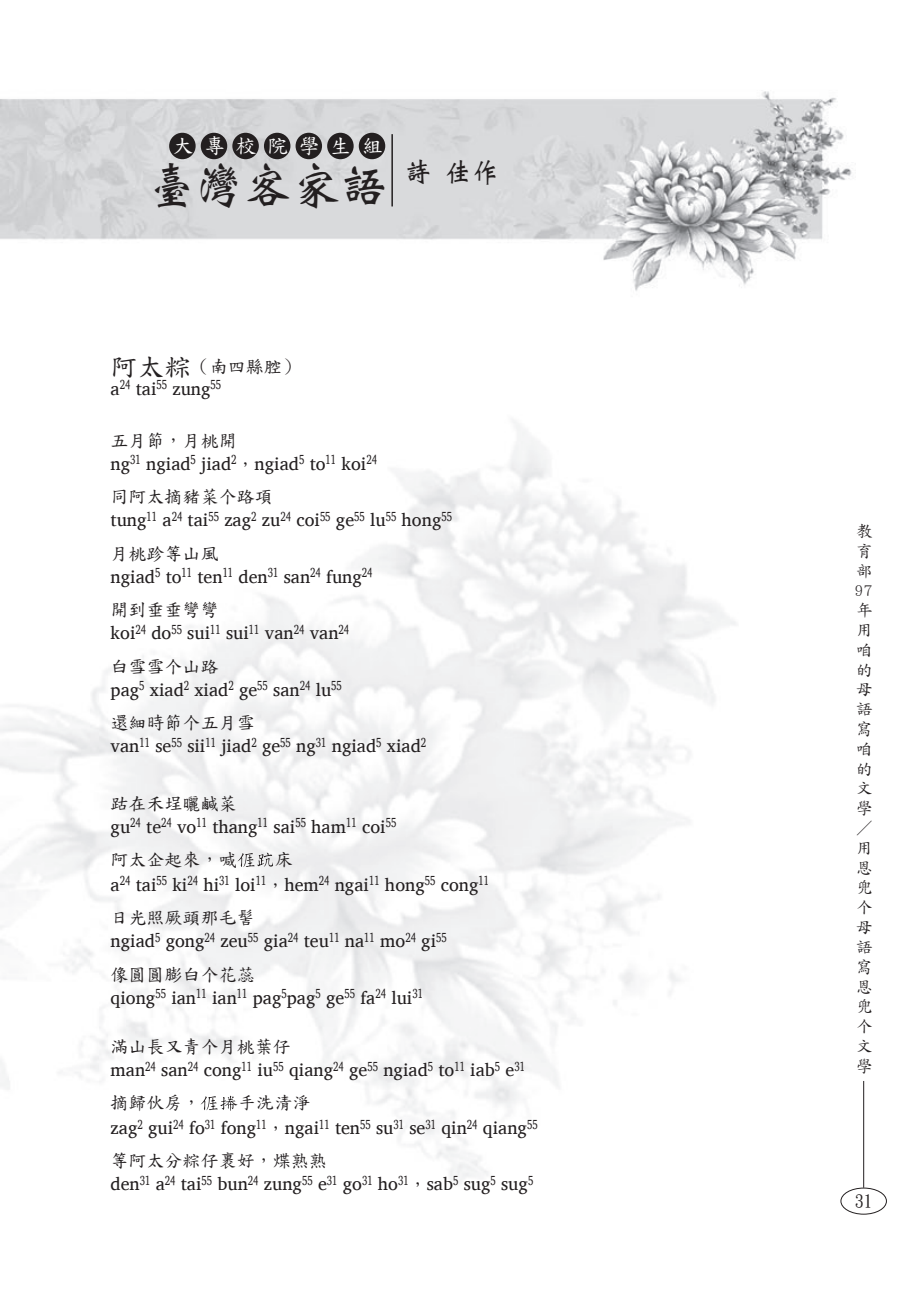
<style>
.page{position:relative;width:919px;height:1289px;background:#fff}
.page>*{position:absolute;margin:0;border:0;box-sizing:border-box;transform-origin:0 0}
.t1{font:700 48px "Wei Bei";color:#231f20}
.t2{font:700 27px "Wei Bei";color:#231f20}
.t3{font:21px "DF Kai Shu SB Estd BF";color:#fff}
.內文{font:18px "Charis SIL";color:#231f20}
.內文-2{font:18px "DF Kai Shu SB Estd BF";color:#231f20}
.主標{font:18px "DF Kai Shu SB Estd BF";color:#231f20}
.t4{font:16.5px/19.8px "DF Kai Shu Std W5";color:#231f20;text-align:justify}
.t5{font:15px "DF Kai Shu Std W5";color:#231f20;scale:.9 1}
.s1{font-size:27px}
.s2{font-family:"DF Kai Shu SB Estd BF"}
</style>
<div class="page">
<img style="left:0;top:91px;width:887px;height:1124px">
<hr style="left:863px;top:1080px;width:1px;height:107px;background:#231f20">
<div style="left:840px;top:1187px;width:46px;height:27px;border:1px solid #231f20;border-radius:50%"></div>
<div style="left:169px;top:133px;width:27px;height:26px;background:#231f20;border-radius:50%"></div>
<div style="left:201px;top:133px;width:26px;height:26px;background:#231f20;border-radius:50%"></div>
<div style="left:232px;top:133px;width:27px;height:26px;background:#231f20;border-radius:50%"></div>
<div style="left:264px;top:133px;width:26px;height:26px;background:#231f20;border-radius:50%"></div>
<div style="left:295px;top:133px;width:27px;height:26px;background:#231f20;border-radius:50%"></div>
<div style="left:327px;top:133px;width:26px;height:26px;background:#231f20;border-radius:50%"></div>
<div style="left:359px;top:133px;width:26px;height:26px;background:#231f20;border-radius:50%"></div>
<hr style="left:391px;top:134px;width:2px;height:72px;background:#231f20">
<svg style="left:237px;top:852px;width:36px;height:15px"></svg>
<svg style="left:201px;top:1095px;width:36px;height:16px"></svg>
<p class="t3" style="left:173px;top:135px;width:211px">大 專 校 院 學 生 組</p>
<p class="t1" style="left:148px;top:162px;width:241px">臺灣客家語</p>
<p class="t2" style="left:404px;top:158px;width:96px">詩 佳作</p>
<p class="主標" style="left:111px;top:357px;width:191px"><span class="s1">阿太粽</span>（南四縣腔）</p>
<p class="內文" style="left:111px;top:378px;width:112px">a<sup>24</sup> tai<sup>55</sup> zung<sup>55</sup></p>
<p class="內文-2" style="left:111px;top:431px;width:137px">五月節，月桃開</p>
<p class="內文" style="left:111px;top:453px;width:268px">ng<sup>31</sup> ngiad<sup>5</sup> jiad<sup>2</sup><span class="s2">，</span>ngiad<sup>5</sup> to<sup>11</sup> koi<sup>24</sup></p>
<p class="內文-2" style="left:111px;top:487px;width:164px">同阿太摘豬菜个路項</p>
<p class="內文" style="left:111px;top:509px;width:343px">tung<sup>11</sup> a<sup>24</sup> tai<sup>55</sup> zag<sup>2</sup> zu<sup>24</sup> coi<sup>55</sup> ge<sup>55</sup> lu<sup>55</sup> hong<sup>55</sup></p>
<p class="內文-2" style="left:111px;top:544px;width:110px">月桃跈等山風</p>
<p class="內文" style="left:111px;top:566px;width:263px">ngiad<sup>5</sup> to<sup>11</sup> ten<sup>11</sup> den<sup>31</sup> san<sup>24</sup> fung<sup>24</sup></p>
<p class="內文-2" style="left:111px;top:600px;width:110px">開到垂垂彎彎</p>
<p class="內文" style="left:111px;top:622px;width:240px">koi<sup>24</sup> do<sup>55</sup> sui<sup>11</sup> sui<sup>11</sup> van<sup>24</sup> van<sup>24</sup></p>
<p class="內文-2" style="left:111px;top:657px;width:119px">白雪雪个山路</p>
<p class="內文" style="left:111px;top:679px;width:233px">pag<sup>5</sup> xiad<sup>2</sup> xiad<sup>2</sup> ge<sup>55</sup> san<sup>24</sup> lu<sup>55</sup></p>
<p class="內文-2" style="left:111px;top:713px;width:146px">還細時節个五月雪</p>
<p class="內文" style="left:111px;top:735px;width:317px">van<sup>11</sup> se<sup>55</sup> sii<sup>11</sup> jiad<sup>2</sup> ge<sup>55</sup> ng<sup>31</sup> ngiad<sup>5</sup> xiad<sup>2</sup></p>
<p class="內文-2" style="left:111px;top:794px;width:128px">跍在禾埕曬鹹菜</p>
<p class="內文" style="left:111px;top:816px;width:287px">gu<sup>24</sup> te<sup>24</sup> vo<sup>11</sup> thang<sup>11</sup> sai<sup>55</sup> ham<sup>11</sup> coi<sup>55</sup></p>
<p class="內文-2" style="left:111px;top:850px;width:138px">阿太企起來，喊</p>
<p class="內文-2" style="left:275px;top:850px;width:19px">床</p>
<p class="內文" style="left:111px;top:874px;width:380px">a<sup>24</sup> tai<sup>55</sup> ki<sup>24</sup> hi<sup>31</sup> loi<sup>11</sup><span class="s2">，</span>hem<sup>24</sup> ngai<sup>11</sup> hong<sup>55</sup> cong<sup>11</sup></p>
<p class="內文-2" style="left:111px;top:908px;width:146px">日光照厥頭那毛髻</p>
<p class="內文" style="left:111px;top:930px;width:338px">ngiad<sup>5</sup> gong<sup>24</sup> zeu<sup>55</sup> gia<sup>24</sup> teu<sup>11</sup> na<sup>11</sup> mo<sup>24</sup> gi<sup>55</sup></p>
<p class="內文-2" style="left:111px;top:965px;width:146px">像圓圓膨白个花蕊</p>
<p class="內文" style="left:111px;top:987px;width:314px">qiong<sup>55</sup> ian<sup>11</sup> ian<sup>11</sup> pag<sup>5</sup>pag<sup>5</sup> ge<sup>55</sup> fa<sup>24</sup> lui<sup>31</sup></p>
<p class="內文-2" style="left:111px;top:1037px;width:182px">滿山長又青个月桃葉仔</p>
<p class="內文" style="left:111px;top:1059px;width:416px">man<sup>24</sup> san<sup>24</sup> cong<sup>11</sup> iu<sup>55</sup> qiang<sup>24</sup> ge<sup>55</sup> ngiad<sup>5</sup> to<sup>11</sup> iab<sup>5</sup> e<sup>31</sup></p>
<p class="內文-2" style="left:111px;top:1093px;width:92px">摘歸伙房，</p>
<p class="內文-2" style="left:238px;top:1093px;width:73px">手洗清淨</p>
<p class="內文" style="left:111px;top:1117px;width:428px">zag<sup>2</sup> gui<sup>24</sup> fo<sup>31</sup> fong<sup>11</sup><span class="s2">，</span>ngai<sup>11</sup> ten<sup>55</sup> su<sup>31</sup> se<sup>31</sup> qin<sup>24</sup> qiang<sup>55</sup></p>
<p class="內文-2" style="left:111px;top:1151px;width:218px">等阿太分粽仔裹好，煠熟熟</p>
<p class="內文" style="left:111px;top:1173px;width:424px">den<sup>31</sup> a<sup>24</sup> tai<sup>55</sup> bun<sup>24</sup> zung<sup>55</sup> e<sup>31</sup> go<sup>31</sup> ho<sup>31</sup><span class="s2">，</span>sab<sup>5</sup> sug<sup>5</sup> sug<sup>5</sup></p>
<p class="t4" style="left:856px;top:521px;width:18px">教育部</p>
<p class="t5" style="left:852px;top:582px;width:27px">９７</p>
<p class="t4" style="left:856px;top:600px;width:17px;text-align:left">年用咱的母語寫咱的文學／用恩兜个母語寫恩兜个文學</p>
<p class="內文-2" style="left:854px;top:1192px;width:19px">31</p>
</div>
